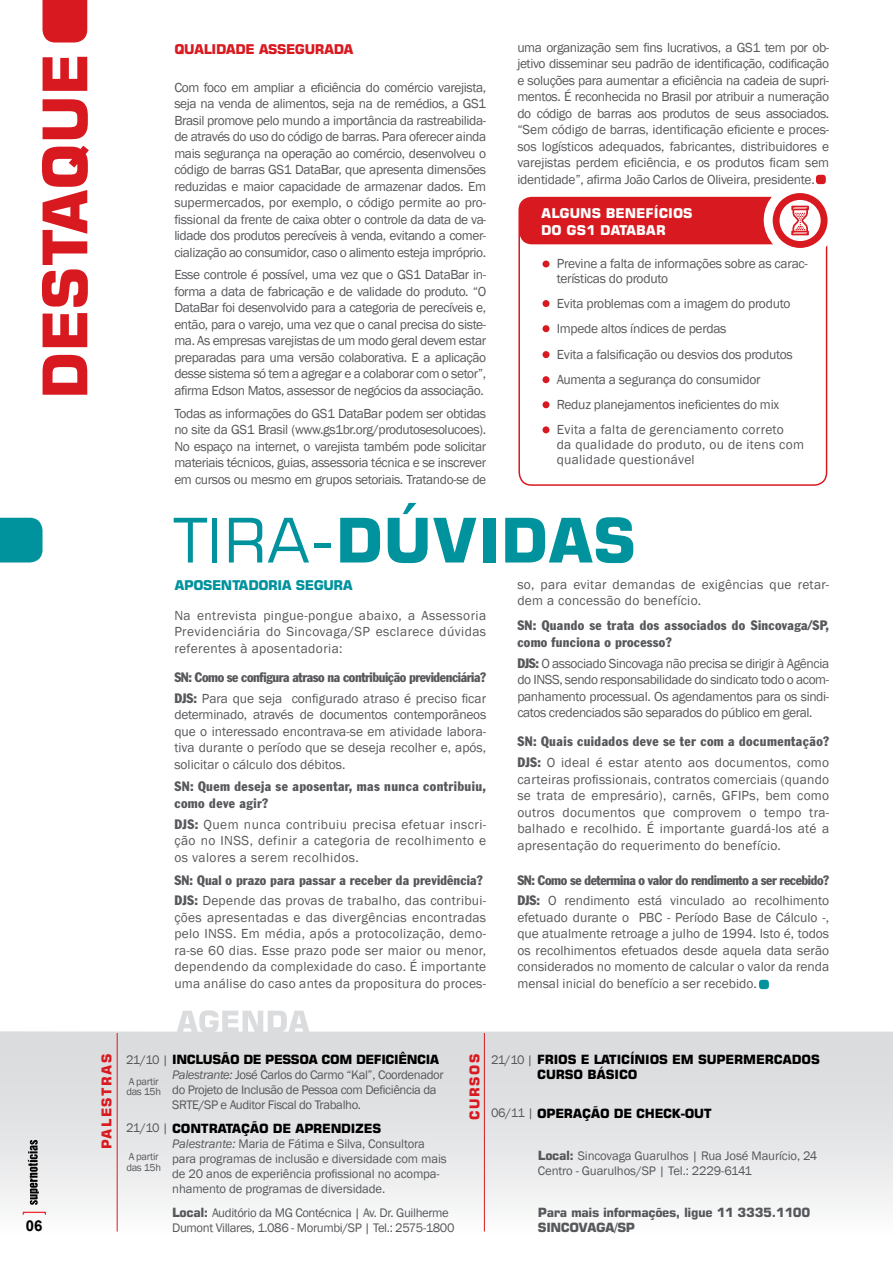
<style>
.page{position:relative;width:893px;height:1263px;background:#fff}
.page>*{position:absolute;margin:0;border:0;box-sizing:border-box;transform-origin:0 0}
.t1{font:700 61.5px "Square 721 BT";color:#00929d}
.t2{font:700 61.5px "Square 721 BT";color:#d91920}
.t3{font:700 15px "Arial";color:#000}
.t4{font:13.5px/16.5px "Franklin Gothic";letter-spacing:-.02em;color:#57585b;text-align:justify}
.t5{font:condensed 13.5px/16.5px "Franklin Gothic";letter-spacing:.02em;color:#57585b}
.t6{font:condensed 13.5px/20.7px "Franklin Gothic";letter-spacing:-.03em;color:#57585b}
.t7{font:13.5px/15px "Franklin Gothic";letter-spacing:.02em;color:#57585b}
.t8{font:700 13.5px/16.5px "Square 721 BT";color:#fff}
.t9{font:700 13.5px "Square 721 BT";letter-spacing:-.03em;color:#d91920}
.t10{font:700 13.5px "Square 721 BT";letter-spacing:-.03em;color:#00929d}
.t11{font:700 13.5px "Square 721 BT";letter-spacing:.11em;color:#d91920}
.t12{font:12.75px/15px "Franklin Gothic";letter-spacing:-.025em;color:#57585b}
.t13{font:700 12.75px/15px "Square 721 BT";letter-spacing:-.02em;color:#000}
.t14{font:700 12.75px/15px "Square 721 BT";letter-spacing:-.03em;color:#57585b}
.t15{font:10.5px/10.5px "Franklin Gothic";letter-spacing:-.03em;color:#57585b}
.s1{font-weight:400}
.s2{font-stretch:normal}
.s3{font-stretch:condensed}
.s4{font-family:"Franklin Gothic";font-weight:400;color:#57585b}
.s5{font-style:italic}
.s6{font-family:"Square 721 BT";font-weight:700}
</style>
<div class="page">
<svg style="left:0;top:1010px;width:893px;height:222px;fill:#e5e6e7"></svg>
<hr style="left:117px;top:1033px;width:1px;height:198px;background:#d91920">
<hr style="left:484px;top:1033px;width:1px;height:198px;background:#d91920">
<svg style="left:42px;top:0;width:45px;height:43px;background:#db252c"></svg>
<div style="left:518px;top:197px;width:309px;height:289px;border:2px solid #d91920;border-radius:12px"></div>
<div style="left:519px;top:198px;width:302px;height:46px;background:#d91920;border-radius:13px"></div>
<div style="left:764px;top:183px;width:74px;height:74px;background:#fff;border-radius:50%"></div>
<svg style="left:773px;top:193px;width:54px;height:55px"></svg>
<div style="left:542px;top:260px;width:7px;height:7px;background:#d91920;border-radius:50%"></div>
<div style="left:542px;top:300px;width:7px;height:7px;background:#d91920;border-radius:50%"></div>
<div style="left:542px;top:351px;width:7px;height:7px;background:#d91920;border-radius:50%"></div>
<div style="left:542px;top:401px;width:7px;height:7px;background:#d91920;border-radius:50%"></div>
<div style="left:542px;top:325px;width:7px;height:7px;background:#d91920;border-radius:50%"></div>
<div style="left:542px;top:376px;width:7px;height:7px;background:#d91920;border-radius:50%"></div>
<div style="left:542px;top:426px;width:7px;height:7px;background:#d91920;border-radius:50%"></div>
<div style="left:0;top:518px;width:43px;height:44px;background:#00929d"></div>
<div style="left:759px;top:980px;width:10px;height:9px;background:#00929d;border-radius:3px"></div>
<svg style="left:23px;top:1212px;width:23px;height:3px"></svg>
<svg style="left:28px;top:1140px;width:11px;height:65px"></svg>
<div style="left:816px;top:175px;width:10px;height:9px;background:#d91920;border-radius:3px"></div>
<h1 class="t2" style="left:28px;top:399px;width:339px;rotate:-90deg">DESTAQUE</h1>
<p class="t9" style="left:174px;top:41px;width:181px">QUALIDADE ASSEGURADA</p>
<p class="t4" style="left:174px;top:79px;width:313px">Com foco em ampliar a eficiência do comércio varejista, seja na venda de alimentos, seja na de remédios, a GS1<br>Brasil promove pelo mundo a importância da rastreabilida&shy;de através do uso do código de barras. Para oferecer ainda mais segurança na operação ao comércio, desenvolveu o código de barras GS1 DataBar, que apresenta dimensões reduzidas e maior capacidade de armazenar dados. Em supermercados, por exemplo, o código permite ao pro&shy;fissional da frente de caixa obter o controle da data de va&shy;lidade dos produtos perecíveis à venda, evitando a comer&shy;cialização ao consumidor, caso o alimento esteja impróprio.</p>
<p class="t4" style="left:174px;top:267px;width:313px">Esse controle é possível, uma vez que o GS1 DataBar in&shy;forma a data de fabricação e de validade do produto. “O DataBar foi desenvolvido para a categoria de perecíveis e, então, para o varejo, uma vez que o canal precisa do siste&shy;ma. As empresas varejistas de um modo geral devem estar preparadas para uma versão colaborativa. E a aplicação desse sistema só tem a agregar e a colaborar com o setor”, afirma Edson Matos, assessor de negócios da associação.</p>
<p class="t4" style="left:174px;top:405px;width:313px">Todas as informações do GS1 DataBar podem ser obtidas no site da GS1 Brasil (www.gs1br.org/produtosesolucoes).<br>No espaço na internet, o varejista também pode solicitar materiais técnicos, guias, assessoria técnica e se inscrever em cursos ou mesmo em grupos setoriais. Tratando-se de</p>
<p class="t4" style="left:517px;top:40px;width:313px">uma organização sem fins lucrativos, a GS1 tem por ob&shy;jetivo disseminar seu padrão de identificação, codificação e soluções para aumentar a eficiência na cadeia de supri&shy;mentos. É reconhecida no Brasil por atribuir a numeração do código de barras aos produtos de seus associados. “Sem código de barras, identificação eficiente e proces&shy;sos logísticos adequados, fabricantes, distribuidores e varejistas perdem eficiência, e os produtos ficam sem identidade”, afirma João Carlos de Oliveira, presidente.</p>
<p class="t8" style="left:541px;top:205px;width:153px">ALGUNS BENEFÍCIOS<br>DO GS 1 DATABAR</p>
<p class="t4" style="left:557px;top:256px;width:253px;line-height:15px">Previne a falta de informações sobre as carac&shy;terísticas do produto</p>
<p class="t4" style="left:557px;top:291px;width:237px;line-height:25.2px;text-align:left">Evita problemas com a imagem do produto Impede altos índices de perdas<br>Evita a falsificação ou desvios dos produtos Aumenta a segurança do consumidor Reduz planejamentos ineficientes do mix Evita a falta de gerenciamento correto</p>
<p class="t7" style="left:557px;top:438px;width:249px">da qualidade do produto, ou de itens com qualidade questionável</p>
<h1 class="t1" style="left:174px;top:503px;width:417px"><span class="s1">TIRA-</span>DÚVI DAS</h1>
<p class="t10" style="left:174px;top:577px;width:180px">APOSENTADORIA SEGURA</p>
<p class="t4" style="left:174px;top:607px;width:313px">Na entrevista pingue-pongue abaixo, a Assessoria Previdenciária do Sincovaga/SP esclarece dúvidas referentes à aposentadoria:</p>
<p class="t6" style="left:174px;top:667px;width:313px">SN: Como se configura atraso na contribuição previdenciária?<br>DJS: <span class="s2">Para que seja configurado atraso é preciso ficar</span></p>
<p class="t4" style="left:174px;top:707px;width:313px">determinado, através de documentos contemporâneos que o interessado encontrava-se em atividade labora&shy;tiva durante o período que se deseja recolher e, após, solicitar o cálculo dos débitos.</p>
<p class="t5" style="left:174px;top:778px;width:313px">SN: Quem deseja se aposentar, mas nunca contribuiu, como deve agir?</p>
<p class="t4" style="left:174px;top:816px;width:313px"><span class="s3">DJS:</span> Quem nunca contribuiu precisa efetuar inscri&shy;ção no INSS, definir a categoria de recolhimento e os valores a serem recolhidos.</p>
<p class="t5" style="left:174px;top:869px;width:313px;line-height:20.7px">SN: Qual o prazo para passar a receber da previdência?<br>DJS: <span class="s2">Depende das provas de trabalho, das contribui-</span></p>
<p class="t4" style="left:174px;top:909px;width:313px">ções apresentadas e das divergências encontradas pelo INSS. Em média, após a protocolização, demo&shy;ra-se 60 dias. Esse prazo pode ser maior ou menor, dependendo da complexidade do caso. É importante uma análise do caso antes da propositura do proces-</p>
<p class="t7" style="left:517px;top:576px;width:313px;line-height:16.5px">so, para evitar demandas de exigências que retar&shy;dem a concessão do benefício.</p>
<p class="t5" style="left:517px;top:617px;width:313px">SN: Quando se trata dos associados do Sincovaga/SP, como funciona o processo?</p>
<p class="t4" style="left:517px;top:655px;width:313px"><span class="s3">DJS:</span> O associado Sincovaga não precisa se dirigir à Agência do INSS, sendo responsabilidade do sindicato todo o acom&shy;panhamento processual. Os agendamentos para os sindi&shy;catos credenciados são separados do público em geral.</p>
<p class="t5" style="left:517px;top:731px;width:313px;line-height:20.7px">SN: Quais cuidados deve se ter com a documentação?<br>DJS: <span class="s2">O ideal é estar atento aos documentos, como</span></p>
<p class="t4" style="left:517px;top:771px;width:313px">carteiras profissionais, contratos comerciais (quando se trata de empresário), carnês, GFIPs, bem como outros documentos que comprovem o tempo tra&shy;balhado e recolhido. É importante guardá-los até a apresentação do requerimento do benefício.</p>
<p class="t6" style="left:517px;top:869px;width:313px">SN: Como se determina o valor do rendimento a ser recebido?<br>DJS: <span class="s2">O rendimento está vinculado ao recolhimento</span></p>
<p class="t4" style="left:517px;top:909px;width:313px">efetuado durante o PBC - Período Base de Cálculo -, que atualmente retroage a julho de 1994. Isto é, todos os recolhimentos efetuados desde aquela data serão considerados no momento de calcular o valor da renda mensal inicial do benefício a ser recebido.</p>
<p class="t3" style="left:26px;top:1216px;width:18px">06</p>
<p class="t11" style="left:99px;top:1149px;width:97px;rotate:-90deg">PALESTRAS</p>
<p class="t13" style="left:126px;top:1052px;width:315px"><span class="s4">21/10 |</span> I NCLUSÃO DE PESSOA COM DEFICIÊNCIA</p>
<p class="t12" style="left:172px;top:1068px;width:273px"><span class="s5">Palestrante:</span> José Carlos do Carmo “Kal”, Coordenador do Projeto de Inclusão de Pessoa com Deficiência da<br>SRTE/SP e Auditor Fiscal do Trabalho.</p>
<p class="t13" style="left:126px;top:1120px;width:256px"><span class="s4">21/10 |</span> CONTRATAÇÃO DE APRENDIZES</p>
<p class="t12" style="left:172px;top:1136px;width:276px"><span class="s5">Palestrante:</span> Maria de Fátima e Silva, Consultora para programas de inclusão e diversidade com mais de 20 anos de experiência profissional no acompa&shy;nhamento de programas de diversidade.</p>
<p class="t15" style="left:126px;top:1076px;width:36px">A partir das 15h</p>
<p class="t15" style="left:126px;top:1151px;width:36px">A partir das 15h</p>
<p class="t12" style="left:172px;top:1205px;width:284px"><span class="s6">LOCAL:</span> Auditório da MG Contécnica | Av. Dr. Guilherme<br>Dumont Villares, 1.086 - Morumbi/SP | Tel.: 2575-1800</p>
<p class="t9" style="left:466px;top:1120px;width:68px;rotate:-90deg">CURSOS</p>
<p class="t13" style="left:537px;top:1052px;width:284px;text-indent:-46px"><span class="s4">21/10 |</span> FRIOS E LATICÍNIOS EM SUPERMERCADOS<br>CURSO BÁSICO</p>
<p class="t13" style="left:491px;top:1105px;width:222px"><span class="s4">06/11 |</span> OPERAÇÃO DE CHECK-OUT</p>
<p class="t12" style="left:538px;top:1148px;width:281px"><span class="s6">LOCAL:</span> Sincovaga Guarulhos | Rua José Maurício, 24<br>Centro - Guarulhos/SP | Tel.: 2229-6141</p>
<p class="t14" style="left:538px;top:1204px;width:274px">PARA MAIS INFORMAÇÕES, LIGUE 11 3335.1100<br>SINCO</p>
<p class="t14" style="left:579px;top:1219px;width:19px">VAGA</p>
<p class="t14" style="left:614px;top:1219px;width:13px">/SP</p>
</div>
